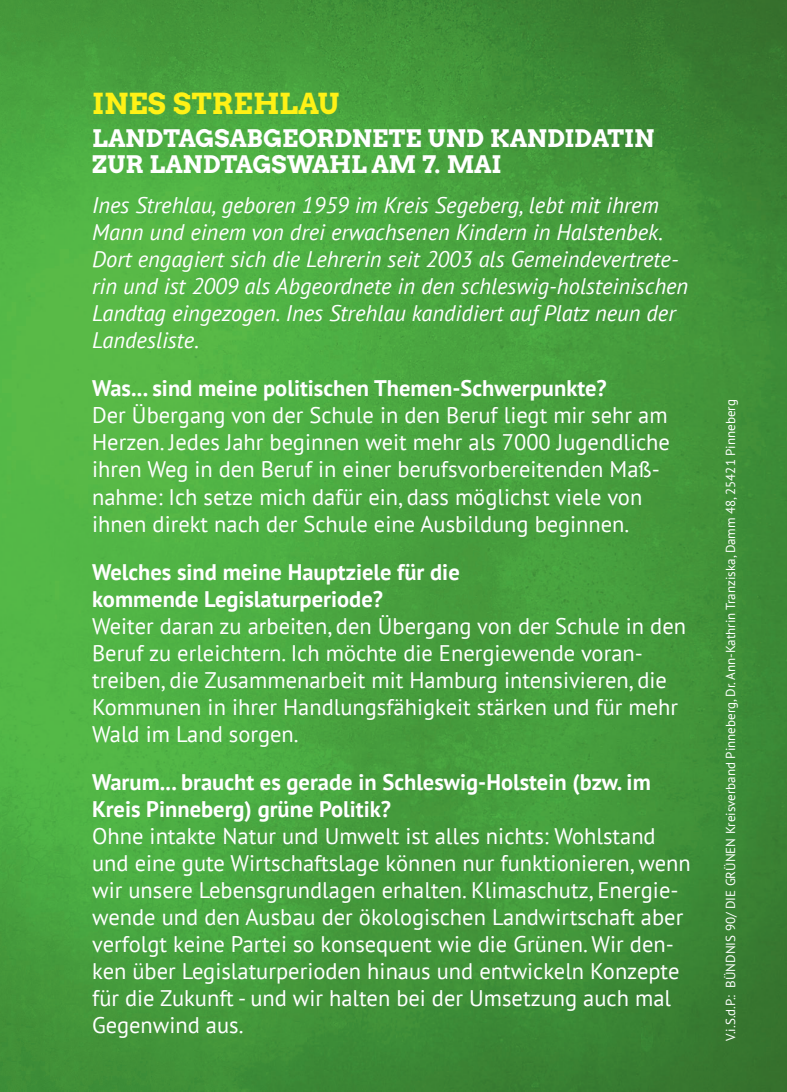
<style>
.page{position:relative;width:787px;height:1092px;background:#fff}
.page>*{position:absolute;margin:0;border:0;box-sizing:border-box;transform-origin:0 0}
.t1{font:28.75px "Arvo Gruen";letter-spacing:.005em;color:#fff116}
.t2{font:24px/26px "Arvo Gruen";letter-spacing:-.01em;color:#fff}
.t3{font:22.5px/27px "PT Sans";color:#fff}
.t4{font:italic 22.5px/27px "PT Sans";color:#fff}
.t5{font:700 22.5px/27px "PT Sans";color:#fff}
.t6{font:13px "PT Sans";color:#fff}
</style>
<div class="page">
<img style="left:0;top:0;width:787px;height:1091px">
<p class="t1" style="left:92px;top:84px;width:249px">INES STREHLAU</p>
<p class="t2" style="left:92px;top:124px;width:563px">LANDTAGSABGEORDNETE UND KANDIDATIN<br>ZUR LANDTAGSWAHL AM 7. MAI</p>
<p class="t4" style="left:92px;top:191px;width:597px">Ines Strehlau, geboren 1959 im Kreis Segeberg, lebt mit ihrem Mann und einem von drei erwachsenen Kindern in Halstenbek.<br>Dort engagiert sich die Lehrerin seit 2003 als Gemeindevertrete&shy;rin und ist 2009 als Abgeordnete in den schleswig-holsteinischen Landtag eingezogen. Ines Strehlau kandidiert auf Platz neun der Landesliste.</p>
<p class="t5" style="left:92px;top:376px;width:516px">Was... sind meine politischen Themen-Schwerpunkte?</p>
<p class="t3" style="left:92px;top:403px;width:579px">Der Übergang von der Schule in den Beruf liegt mir sehr am Herzen. Jedes Jahr beginnen weit mehr als 7000 Jugendliche ihren Weg in den Beruf in einer berufsvorbereitenden Maß&shy;nahme: Ich setze mich dafür ein, dass möglichst viele von ihnen direkt nach der Schule eine Ausbildung beginnen.</p>
<p class="t5" style="left:92px;top:559px;width:369px">Welches sind meine Hauptziele für die kommende Legislaturperiode?</p>
<p class="t3" style="left:92px;top:613px;width:595px">Weiter daran zu arbeiten, den Übergang von der Schule in den Beruf zu erleichtern. Ich möchte die Energiewende voran&shy;treiben, die Zusammenarbeit mit Hamburg intensivieren, die Kommunen in ihrer Handlungsfähigkeit stärken und für mehr Wald im Land sorgen.</p>
<p class="t5" style="left:92px;top:769px;width:560px">Warum... braucht es gerade in Schleswig-Holstein (bzw. im<br>Kreis Pinneberg) grüne Politik?</p>
<p class="t3" style="left:92px;top:823px;width:600px">Ohne intakte Natur und Umwelt ist alles nichts: Wohlstand und eine gute Wirtschaftslage können nur funktionieren, wenn wir unsere Lebensgrundlagen erhalten. Klimaschutz, Energie&shy;wende und den Ausbau der ökologischen Landwirtschaft aber verfolgt keine Partei so konsequent wie die Grünen. Wir den&shy;ken über Legislaturperioden hinaus und entwickeln Konzepte für die Zukunft - und wir halten bei der Umsetzung auch mal Gegenwind aus.</p>
<p class="t6" style="left:723px;top:1040px;width:642px;rotate:-90deg">V.i.S.d.P.: BÜNDNIS 90/ DIE GRÜNEN Kreisverband Pinneberg, Dr. Ann-Kathrin Tranziska, Damm 48, 25421 Pinneberg</p>
</div>
